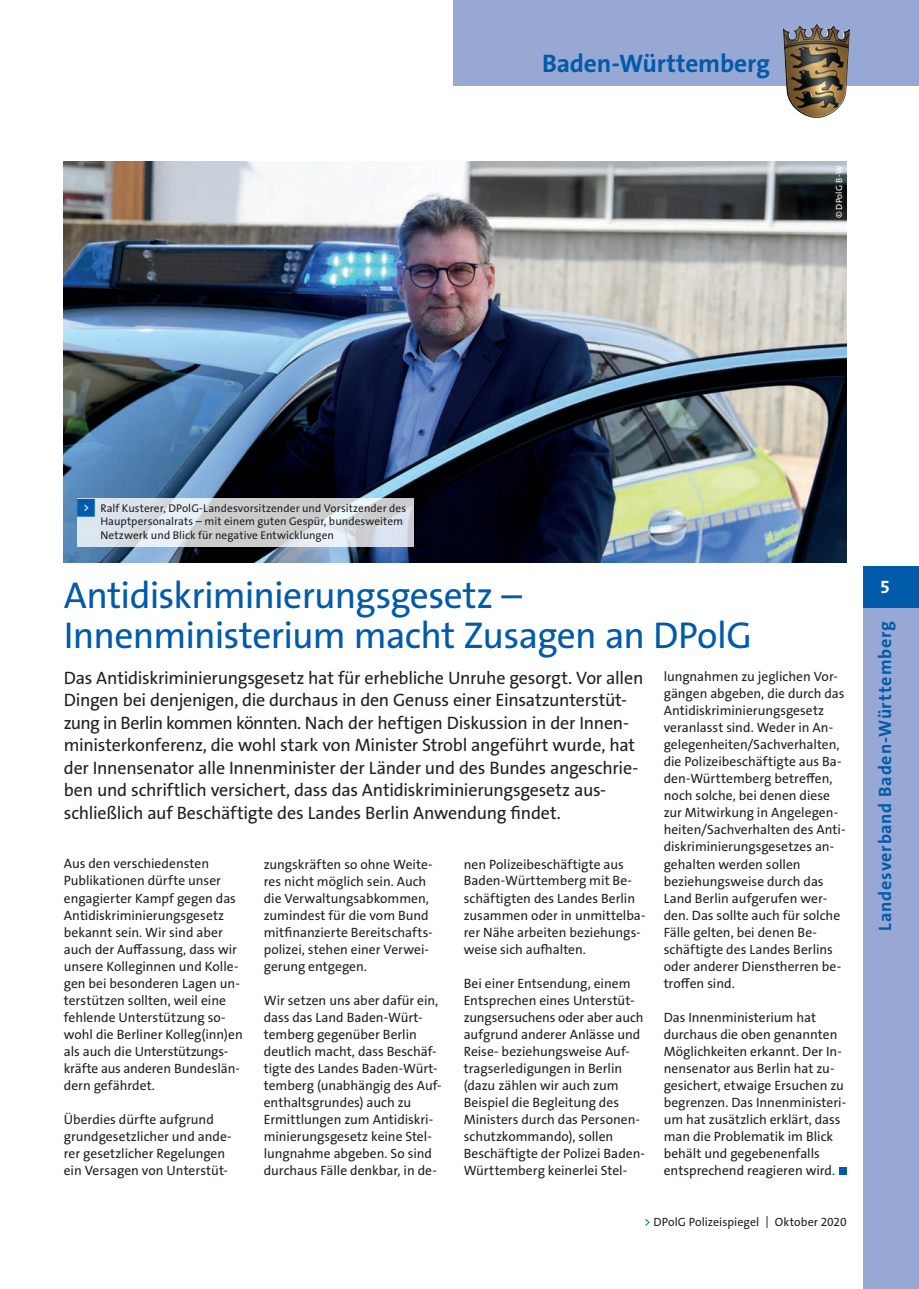
<style>
.page{position:relative;width:919px;height:1289px;background:#fff}
.page>*{position:absolute;margin:0;border:0;box-sizing:border-box;transform-origin:0 0}
.Headline_25_pt{font:37.5px/40.5px "The Sans Os F";letter-spacing:-.02em;color:#015aaa}
.t1{font:700 25.5px "The Sans Os F";letter-spacing:-.005em;color:#015aaa}
.Vorspann{font:18px/22.5px "The Sans Os F";letter-spacing:-.015em;color:#231f20}
.t2{font:700 18px "The Sans Os F";letter-spacing:.045em;color:#015aaa}
.t3{font:700 18px "The Sans Os F";color:#fff}
.Grundtext{font:13.5px/17px "The Sans Os F";color:#231f20}
.t4{font:12px "The Sans Os F";letter-spacing:.005em;color:#231f20}
.t5{font:11.25px/13.5px "The Sans Os F";letter-spacing:.005em;color:#231f20}
.Fotonachweis{font:9px "The Sans Os F";letter-spacing:.015em;color:#fff}
.s1{font-family:"Top Numbers";color:#015aaa}
.s2{color:#015aaa}
</style>
<div class="page">
<div style="left:839px;top:1167px;width:7px;height:7px;background:#015aaa"></div>
<img style="left:64px;top:162px;width:782px;height:400px">
<svg style="left:77px;top:499px;width:336px;height:48px"></svg>
<div style="left:863px;top:566px;width:55px;height:42px;background:#015aaa"></div>
<div style="left:863px;top:608px;width:55px;height:680px;background:#97a8d5"></div>
<div style="left:453px;top:0;width:465px;height:85px;background:#97a8d5"></div>
<img style="left:782px;top:23px;width:67px;height:95px">
<h2 class="t1" style="left:542px;top:47px;width:229px">Baden-Württemberg</h2>
<p class="Fotonachweis" style="left:833px;top:218px;width:54px;rotate:-90deg">© DPolG B-W</p>
<p class="t5" style="left:100px;top:501px;width:307px;text-indent:-23px"><span class="s1">&lt;</span> Ralf Kusterer, DPolG-Landesvorsitzender und Vorsitzender des<br>Hauptpersonalrats – mit einem guten Gespür, bundesweitem<br>Netzwerk und Blick für negative Entwicklungen</p>
<p class="Headline_25_pt" style="left:64px;top:575px;width:689px">Antidiskriminierungsgesetz –<br>Innenministerium macht Zusagen an DPolG</p>
<p class="Vorspann" style="left:64px;top:666px;width:581px">Das Antidiskriminierungsgesetz hat für erhebliche Unruhe gesorgt. Vor allen Dingen bei denjenigen, die durchaus in den Genuss einer Einsatzunterstüt&shy;zung in Berlin kommen könnten. Nach der heftigen Diskussion in der Innen&shy;ministerkonferenz, die wohl stark von Minister Strobl angeführt wurde, hat der Innensenator alle Innenminister der Länder und des Bundes angeschrie&shy;ben und schriftlich versichert, dass das Antidiskriminierungsgesetz aus&shy;schließlich auf Beschäftigte des Landes Berlin Anwendung findet.</p>
<p class="Grundtext" style="left:64px;top:855px;width:180px">Aus den verschiedensten<br>Publikationen dürfte unser engagierter Kampf gegen das<br>Antidiskriminierungsgesetz bekannt sein. Wir sind aber auch der Auffassung, dass wir unsere Kolleginnen und Kolle&shy;gen bei besonderen Lagen un&shy;terstützen sollten, weil eine fehlende Unterstützung so&shy;wohl die Berliner Kolleg(inn)en als auch die Unterstützungs&shy;kräfte aus anderen Bundeslän&shy;dern gefährdet.</p>
<p class="Grundtext" style="left:64px;top:1110px;width:169px">Überdies dürfte aufgrund grundgesetzlicher und ande&shy;rer gesetzlicher Regelungen ein Versagen von Unterstüt-</p>
<p class="Grundtext" style="left:663px;top:668px;width:183px">lungnahmen zu jeglichen Vor&shy;gängen abgeben, die durch das<br>Antidiskriminierungsgesetz veranlasst sind. Weder in An&shy;gelegenheiten/Sachverhalten, die Polizeibeschäftigte aus Ba&shy;den-Württemberg betreffen, noch solche, bei denen diese zur Mitwirkung in Angelegen&shy;heiten/Sachverhalten des Anti&shy;diskriminierungsgesetzes an&shy;gehalten werden sollen beziehungsweise durch das<br>Land Berlin aufgerufen wer&shy;den. Das sollte auch für solche<br>Fälle gelten, bei denen Be&shy;schäftigte des Landes Berlins oder anderer Dienstherren be&shy;troffen sind.</p>
<p class="Grundtext" style="left:663px;top:1008px;width:184px">Das Innenministerium hat durchaus die oben genannten<br>Möglichkeiten erkannt. Der In&shy;nensenator aus Berlin hat zu&shy;gesichert, etwaige Ersuchen zu begrenzen. Das Innenministeri&shy;um hat zusätzlich erklärt, dass man die Problematik im Blick behält und gegebenenfalls entsprechend reagieren wird.</p>
<p class="Grundtext" style="left:264px;top:855px;width:170px">zungskräften so ohne Weite&shy;res nicht möglich sein. Auch die Verwaltungsabkommen, zumindest für die vom Bund mitfinanzierte Bereitschafts&shy;polizei, stehen einer Verwei&shy;gerung entgegen.</p>
<p class="Grundtext" style="left:264px;top:991px;width:179px">Wir setzen uns aber dafür ein, dass das Land Baden-Würt&shy;temberg gegenüber Berlin deutlich macht, dass Beschäf&shy;tigte des Landes Baden-Würt&shy;temberg (unabhängig des Auf&shy;enthaltsgrundes) auch zu<br>Ermittlungen zum Antidiskri&shy;minierungsgesetz keine Stel&shy;lungnahme abgeben. So sind durchaus Fälle denkbar, in de-</p>
<p class="Grundtext" style="left:463px;top:855px;width:183px">nen Polizeibeschäftigte aus<br>Baden-Württemberg mit Be&shy;schäftigten des Landes Berlin zusammen oder in unmittelba&shy;rer Nähe arbeiten beziehungs&shy;weise sich aufhalten.</p>
<p class="Grundtext" style="left:463px;top:974px;width:183px">Bei einer Entsendung, einem<br>Entsprechen eines Unterstüt&shy;zungsersuchens oder aber auch aufgrund anderer Anlässe und<br>Reise- beziehungsweise Auf&shy;tragserledigungen in Berlin (dazu zählen wir auch zum<br>Beispiel die Begleitung des<br>Ministers durch das Personen&shy;schutzkommando), sollen<br>Beschäftigte der Polizei Baden-<br>Württemberg keinerlei Stel-</p>
<p class="t4" style="left:644px;top:1213px;width:204px"><span class="s2">&gt;</span> DPolG Polizeispiegel | Oktober 2020</p>
<h3 class="t3" style="left:879px;top:575px;width:11px">5</h3>
<h3 class="t2" style="left:873px;top:930px;width:311px;rotate:-90deg">Landesverband Baden-Württemberg</h3>
</div>
